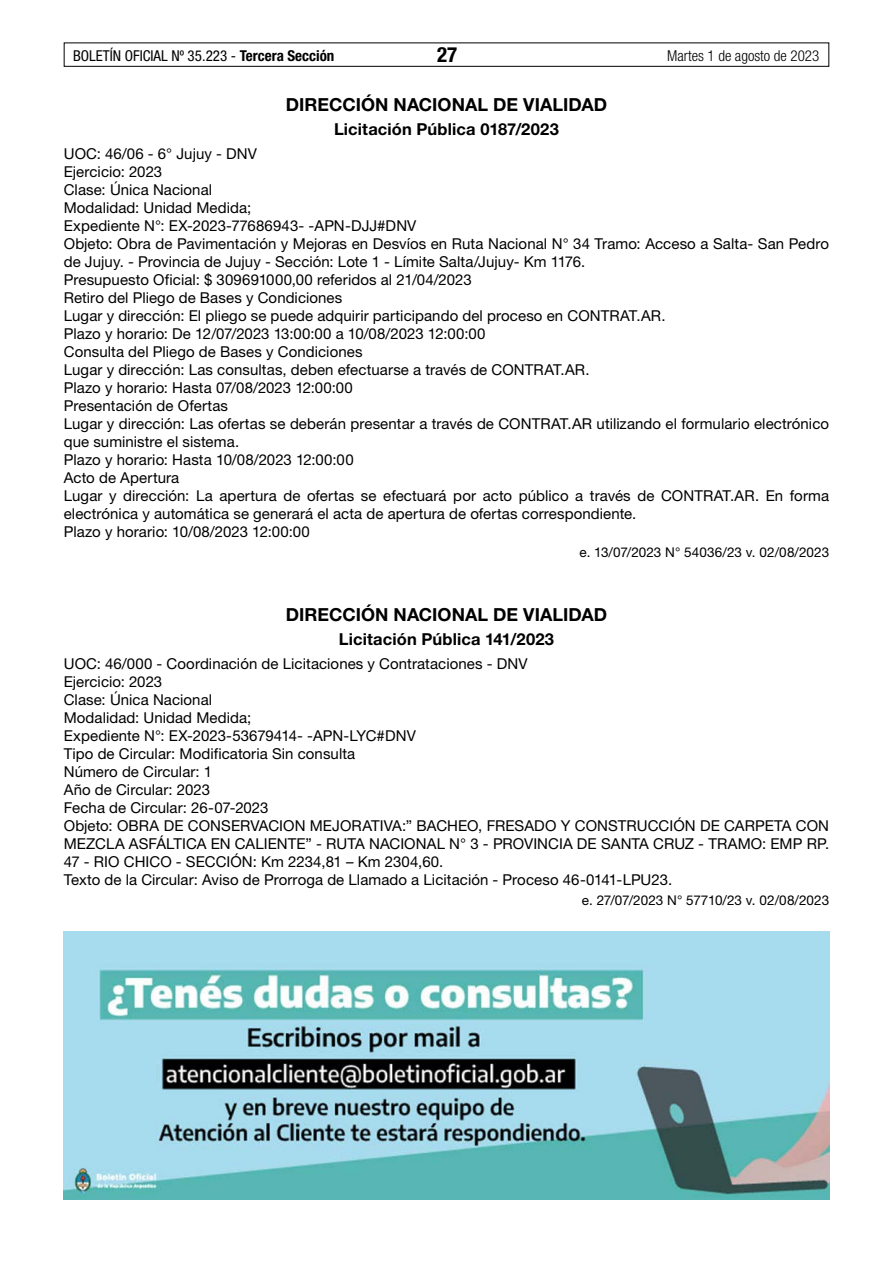
<style>
.page{position:relative;width:893px;height:1263px;background:#fff}
.page>*{position:absolute;margin:0;border:0;box-sizing:border-box;transform-origin:0 0}
.t1{font:700 condensed 21px "Helvetica Neue LT Std";color:#000}
.t2{font:700 18px "Helvetica Neue LT Std";letter-spacing:.005em;color:#000}
.t3{font:700 16.5px "Helvetica Neue LT Std";letter-spacing:.01em;color:#000}
.t4{font:15px/18px "Helvetica Neue LT Std";letter-spacing:.005em;color:#000}
.t5{font:condensed 15px "Helvetica Neue LT Std";color:#000}
.t6{font:300 condensed 15px "Helvetica Neue LT Std";color:#000}
.t7{font:13.5px "Helvetica Neue LT Std";letter-spacing:-.005em;color:#000}
.s1{font-weight:700}
</style>
<div class="page">
<div style="left:64px;top:43px;width:765px;height:24px;border:1px solid #000"></div>
<img style="left:64px;top:931px;width:765px;height:268px">
<p class="t5" style="left:73px;top:47px;width:263px">BOLETÍN OFICIAL Nº 35.223 - <span class="s1">Tercera Sección</span></p>
<h1 class="t1" style="left:437px;top:42px;width:22px">27</h1>
<p class="t6" style="left:667px;top:47px;width:154px">Martes 1 de agosto de 2023</p>
<p class="t2" style="left:286px;top:93px;width:323px">DIRECCIÓN NACIONAL DE VIALIDAD</p>
<p class="t3" style="left:334px;top:119px;width:226px">Licitación Pública 0187/2023</p>
<p class="t4" style="left:64px;top:145px;width:767px">UOC: 46/06 - 6° Jujuy - DNV<br>Ejercicio: 2023<br>Clase: Única Nacional<br>Modalidad: Unidad Medida;<br>Expediente N°: EX-2023-77686943- -APN-DJJ#DNV<br>Objeto: Obra de Pavimentación y Mejoras en Desvíos en Ruta Nacional N° 34 Tramo: Acceso a Salta- San Pedro de Jujuy. - Provincia de Jujuy - Sección: Lote 1 - Límite Salta/Jujuy- Km 1176.<br>Presupuesto Oficial: $ 309691000,00 referidos al 21/04/2023<br>Retiro del Pliego de Bases y Condiciones<br>Lugar y dirección: El pliego se puede adquirir participando del proceso en CONTRAT.AR.<br>Plazo y horario: De 12/07/2023 13:00:00 a 10/08/2023 12:00:00<br>Consulta del Pliego de Bases y Condiciones<br>Lugar y dirección: Las consultas, deben efectuarse a través de CONTRAT.AR.<br>Plazo y horario: Hasta 07/08/2023 12:00:00<br>Presentación de Ofertas<br>Lugar y dirección: Las ofertas se deberán presentar a través de CONTRAT.AR utilizando el formulario electrónico que suministre el sistema.<br>Plazo y horario: Hasta 10/08/2023 12:00:00<br>Acto de Apertura<br>Lugar y dirección: La apertura de ofertas se efectuará por acto público a través de CONTRAT.AR. En forma electrónica y automática se generará el acta de apertura de ofertas correspondiente.<br>Plazo y horario: 10/08/2023 12:00:00</p>
<p class="t7" style="left:579px;top:544px;width:251px">e. 13/07/2023 N° 54036/23 v. 02/08/2023</p>
<p class="t2" style="left:286px;top:603px;width:323px">DIRECCIÓN NACIONAL DE VIALIDAD</p>
<p class="t3" style="left:339px;top:629px;width:217px">Licitación Pública 141/2023</p>
<p class="t4" style="left:64px;top:655px;width:767px">UOC: 46/000 - Coordinación de Licitaciones y Contrataciones - DNV<br>Ejercicio: 2023<br>Clase: Única Nacional<br>Modalidad: Unidad Medida;<br>Expediente N°: EX-2023-53679414- -APN-LYC#DNV<br>Tipo de Circular: Modificatoria Sin consulta<br>Número de Circular: 1<br>Año de Circular: 2023<br>Fecha de Circular: 26-07-2023<br>Objeto: OBRA DE CONSERVACION MEJORATIVA:” BACHEO, FRESADO Y CONSTRUCCIÓN DE CARPETA CON MEZCLA ASFÁLTICA EN CALIENTE” - RUTA NACIONAL N° 3 - PROVINCIA DE SANTA CRUZ - TRAMO: EMP RP.<br>47 - RIO CHICO - SECCIÓN: Km 2234,81 – Km 2304,60.<br>Texto de la Circular: Aviso de Prorroga de Llamado a Licitación - Proceso 46-0141-LPU23.</p>
<p class="t7" style="left:582px;top:892px;width:249px">e. 27/07/2023 N° 57710/23 v. 02/08/2023</p>
</div>
